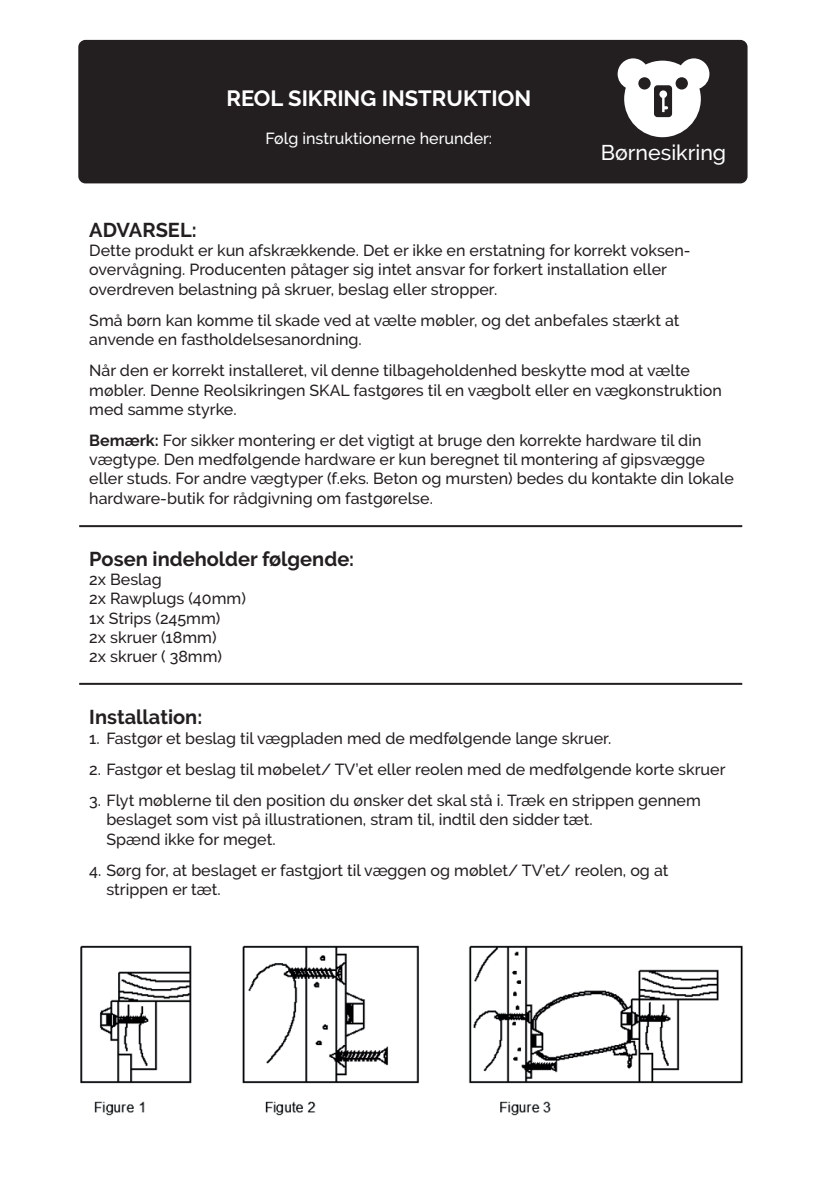
<style>
.page{position:relative;width:823px;height:1191px;background:#fff}
.page>*{position:absolute;margin:0;border:0;box-sizing:border-box;transform-origin:0 0}
.t1{font:700 22px "Raleway";color:#fff}
.t2{font:500 21.2px "Raleway";color:#fff}
.t3{font:700 20px "Raleway";color:#231f20}
.t4{font:500 16px/19.2px "Raleway";color:#231f20}
.t5{font:500 16px "Raleway";color:#fff}
.s1{font-weight:700}
</style>
<div class="page">
<img style="left:80px;top:945px;width:663px;height:171px">
<div style="left:78px;top:40px;width:669px;height:143px;background:#231f20;border-radius:7px"></div>
<svg style="left:617px;top:58px;width:92px;height:79px"></svg>
<hr style="left:79px;top:525px;width:662px;height:2px;background:#231f20">
<hr style="left:79px;top:683px;width:662px;height:2px;background:#231f20">
<h1 class="t1" style="left:226px;top:86px;width:306px">REOL SIKRING INSTRUKTION</h1>
<p class="t5" style="left:265px;top:129px;width:228px">Følg instruktionerne herunder:</p>
<h2 class="t2" style="left:600px;top:140px;width:127px">Børnesikring</h2>
<p class="t3" style="left:89px;top:219px;width:109px">ADVARSEL:</p>
<p class="t4" style="left:89px;top:241px;width:602px">Dette produkt er kun afskrækkende. Det er ikke en erstatning for korrekt voksen&shy;overvågning. Producenten påtager sig intet ansvar for forkert installation eller overdreven belastning på skruer, beslag eller stropper.</p>
<p class="t4" style="left:89px;top:311px;width:591px">Små børn kan komme til skade ved at vælte møbler, og det anbefales stærkt at anvende en fastholdelsesanordning.</p>
<p class="t4" style="left:89px;top:361px;width:633px">Når den er korrekt installeret, vil denne tilbageholdenhed beskytte mod at vælte møbler. Denne Reolsikringen SKAL fastgøres til en vægbolt eller en vægkonstruktion med samme styrke.</p>
<p class="t4" style="left:89px;top:431px;width:645px"><span class="s1">Bemærk:</span> For sikker montering er det vigtigt at bruge den korrekte hardware til din vægtype. Den medfølgende hardware er kun beregnet til montering af gipsvægge eller studs. For andre vægtyper (f.eks. Beton og mursten) bedes du kontakte din lokale hardware-butik for rådgivning om fastgørelse.</p>
<p class="t3" style="left:89px;top:547px;width:266px">Posen indeholder følgende:</p>
<p class="t4" style="left:89px;top:570px;width:158px">2x Beslag<br>2x Rawplugs (40mm)<br>1x Strips (245mm)<br>2x skruer (18mm)<br>2x skruer ( 38mm)</p>
<p class="t3" style="left:89px;top:706px;width:114px">Installation:</p>
<p class="t4" style="left:89px;top:728px;width:523px">1. Fastgør et beslag til vægpladen med de medfølgende lange skruer.</p>
<p class="t4" style="left:89px;top:759px;width:637px">2. Fastgør et beslag til møbelet/ TV’et eller reolen med de medfølgende korte skruer</p>
<p class="t4" style="left:106px;top:791px;width:595px;text-indent:-17px">3. Flyt møblerne til den position du ønsker det skal stå i. Træk en strippen gennem beslaget som vist på illustrationen, stram til, indtil den sidder tæt.<br>Spænd ikke for meget.</p>
<p class="t4" style="left:106px;top:860px;width:563px;text-indent:-17px">4. Sørg for, at beslaget er fastgjort til væggen og møblet/ TV’et/ reolen, og at strippen er tæt.</p>
</div>
